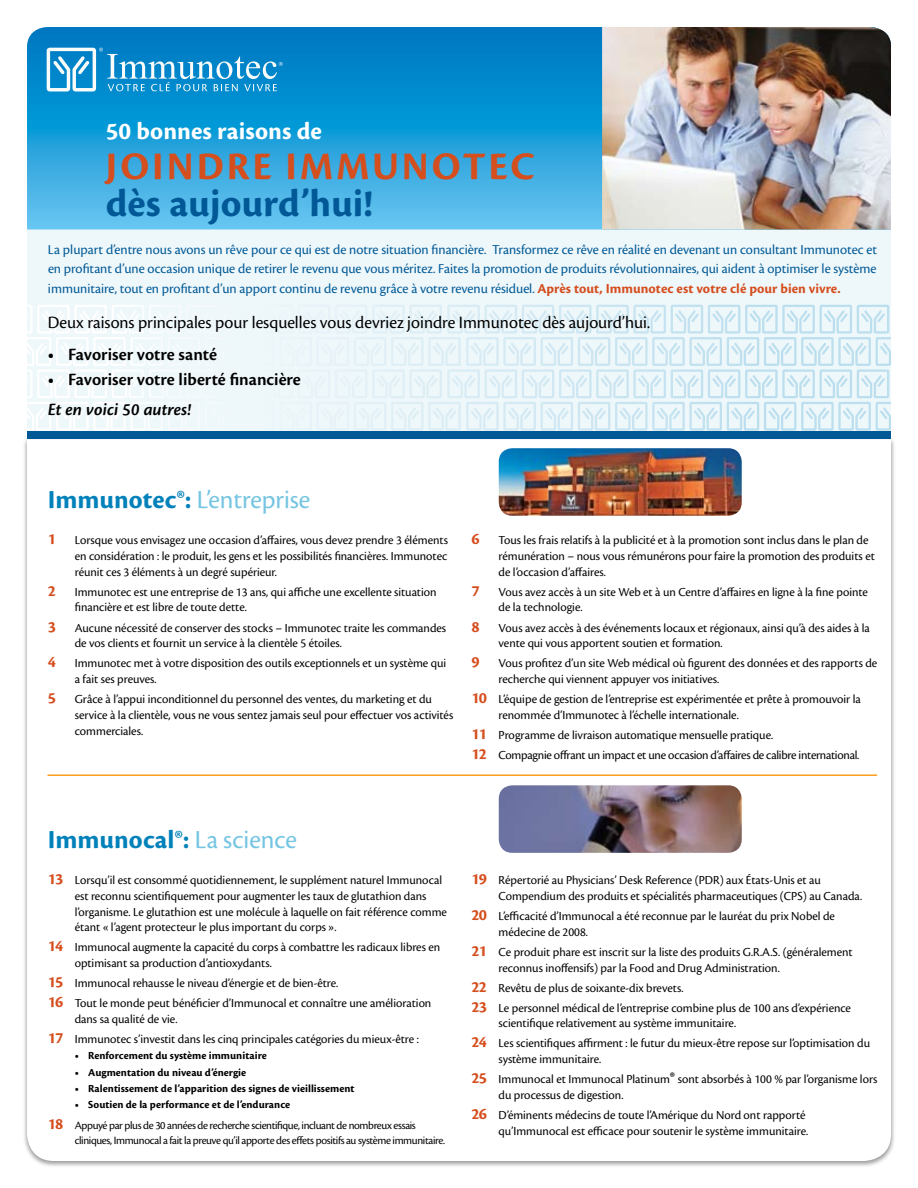
<style>
.page{position:relative;width:918px;height:1188px;background:#fff}
.page>*{position:absolute;margin:0;border:0;box-sizing:border-box;transform-origin:0 0}
.t1{font:700 40.5px "Cronos Pro";letter-spacing:.075em;color:#d54e1e}
.t2{font:700 40.5px "Cronos Pro";color:#005996}
.t3{font:27px "Cronos Pro Subh";letter-spacing:-.005em;color:#75c5e2}
.t4{font:700 27px "Cronos Pro";color:#0081ba}
.t5{font:700 25.5px "Cronos Pro";letter-spacing:.005em;color:#fff}
.t6{font:18px "Cronos Pro Subh";color:#000}
.t7{font:600 18px "Cronos Pro";color:#000}
.t8{font:italic 600 18px "Cronos Pro";color:#000}
.t9{font:14.25px/19.5px "Cronos Pro Subh";color:#005996;text-align:justify}
.t10{font:12.75px/15.8px "Cronos Pro Subh";color:#000}
.t11{font:11.7px/15.8px "Cronos Pro Subh";letter-spacing:-.03em;color:#000}
.t12{font:700 11.25px "Cronos Pro";letter-spacing:.005em;color:#000}
.s1{font-family:"Cronos Pro";font-weight:700;color:#d54e1e}
.s2{font-family:"Cronos Pro";font-weight:700;color:#0081ba}
.s3{font-family:"Cronos Pro";font-weight:700;font-size:16.5px;color:#d54e1e}
.s4{font-family:"Cronos Pro Subh";font-weight:400;color:#75c5e2}
.s5{font-family:"Cronos Pro";font-weight:700;font-size:16.5px}
</style>
<div class="page">
<div style="left:27px;top:156px;width:864px;height:279px;background:#eef7fa"></div>
<div style="left:27px;top:432px;width:864px;height:7px;background:#005996"></div>
<svg style="left:27px;top:27px;width:575px;height:203px;background:#249ed9"></svg>
<img style="left:602px;top:27px;width:290px;height:203px">
<svg style="left:27px;top:305px;width:864px;height:126px"></svg>
<img style="left:499px;top:448px;width:243px;height:68px">
<img style="left:499px;top:785px;width:243px;height:68px">
<svg style="left:47px;top:48px;width:236px;height:43px"></svg>
<hr style="left:48px;top:774px;width:829px;height:2px;background:#f99d1c">
<h3 class="t5" style="left:106px;top:117px;width:218px">50 bonnes raisons de</h3>
<h1 class="t1" style="left:106px;top:143px;width:430px">Joindre Immunotec</h1>
<h1 class="t2" style="left:106px;top:180px;width:269px">dès aujourd’hui!</h1>
<p class="t9" style="left:48px;top:240px;width:831px">La plupart d’entre nous avons un rêve pour ce qui est de notre situation financière. Transformez ce rêve en réalité en devenant un consultant Immunotec et en profitant d’une occasion unique de retirer le revenu que vous méritez. Faites la promotion de produits révolutionnaires, qui aident à optimiser le système immunitaire, tout en profitant d’un apport continu de revenu grâce à votre revenu résiduel. <span class="s1">Après tout, Immunotec est votre clé pour bien vivre.</span></p>
<h3 class="t6" style="left:48px;top:312px;width:604px">Deux raisons principales pour lesquelles vous devriez joindre Immunotec dès aujourd’hui.</h3>
<h3 class="t7" style="left:48px;top:344px;width:171px">• Favoriser votre santé</h3>
<h3 class="t7" style="left:48px;top:369px;width:255px">• Favoriser votre liberté financière</h3>
<h3 class="t8" style="left:48px;top:399px;width:145px">Et en voici 50 autres!</h3>
<h2 class="t3" style="left:48px;top:484px;width:264px"><span class="s2">Immunotec®:</span> L’entreprise</h2>
<p class="t10" style="left:75px;top:532px;width:375px;text-align:justify;text-indent:-27px"><span class="s3">1</span> Lorsque vous envisagez une occasion d’affaires, vous devez prendre 3 éléments en considération : le produit, les gens et les possibilités financières. Immunotec réunit ces 3 éléments à un degré supérieur.</p>
<p class="t10" style="left:75px;top:584px;width:363px;text-indent:-27px"><span class="s3">2</span> Immunotec est une entreprise de 13 ans, qui affiche une excellente situation financière et est libre de toute dette.</p>
<p class="t10" style="left:75px;top:620px;width:373px;text-indent:-27px"><span class="s3">3</span> Aucune nécessité de conserver des stocks – Immunotec traite les commandes de vos clients et fournit un service à la clientèle 5 étoiles.</p>
<p class="t10" style="left:75px;top:655px;width:373px;text-indent:-27px"><span class="s3">4</span> Immunotec met à votre disposition des outils exceptionnels et un système qui a fait ses preuves.</p>
<p class="t10" style="left:75px;top:691px;width:380px;text-indent:-27px"><span class="s3">5</span> Grâce à l’appui inconditionnel du personnel des ventes, du marketing et du service à la clientèle, vous ne vous sentez jamais seul pour effectuer vos activités commerciales.</p>
<p class="t10" style="left:499px;top:532px;width:378px;text-indent:-27px"><span class="s3">6</span> Tous les frais relatifs à la publicité et à la promotion sont inclus dans le plan de rémunération – nous vous rémunérons pour faire la promotion des produits et de l’occasion d’affaires.</p>
<p class="t10" style="left:499px;top:584px;width:371px;text-indent:-27px"><span class="s3">7</span> Vous avez accès à un site Web et à un Centre d’affaires en ligne à la fine pointe de la technologie.</p>
<p class="t10" style="left:499px;top:620px;width:373px;text-indent:-27px"><span class="s3">8</span> Vous avez accès à des événements locaux et régionaux, ainsi qu’à des aides à la vente qui vous apportent soutien et formation.</p>
<p class="t10" style="left:499px;top:655px;width:380px;text-indent:-27px"><span class="s3">9</span> Vous profitez d’un site Web médical où figurent des données et des rapports de recherche qui viennent appuyer vos initiatives.</p>
<p class="t10" style="left:499px;top:691px;width:364px;text-indent:-27px"><span class="s3">10</span> L’équipe de gestion de l’entreprise est expérimentée et prête à promouvoir la renommée d’Immunotec à l’échelle internationale.</p>
<p class="t10" style="left:472px;top:725px;width:389px;line-height:20.1px"><span class="s3">11</span> Programme de livraison automatique mensuelle pratique.<br><span class="s3">12</span> Compagnie offrant un impact et une occasion d’affaires de calibre international.</p>
<h2 class="t4" style="left:48px;top:824px;width:251px">Immunocal®: <span class="s4">La science</span></h2>
<p class="t10" style="left:75px;top:872px;width:374px;text-indent:-27px"><span class="s3">13</span> Lorsqu’il est consommé quotidiennement, le supplément naturel Immunocal est reconnu scientifiquement pour augmenter les taux de glutathion dans l’organisme. Le glutathion est une molécule à laquelle on fait référence comme étant « l’agent protecteur le plus important du corps ».</p>
<p class="t10" style="left:75px;top:940px;width:367px;text-indent:-27px"><span class="s3">14</span> Immunocal augmente la capacité du corps à combattre les radicaux libres en optimisant sa production d’antioxydants.</p>
<p class="t10" style="left:48px;top:973px;width:385px;line-height:20.1px"><span class="s3">15</span> Immunocal rehausse le niveau d’énergie et de bien-être.<br><span class="s3">16</span> Tout le monde peut bénéficier d’Immunocal et connaître une amélioration</p>
<p class="t10" style="left:48px;top:1009px;width:373px;line-height:20.1px;text-indent:27px">dans sa qualité de vie.<br><span class="s3">17</span> Immunotec s’investit dans les cinq principales catégories du mieux-être :</p>
<p class="t12" style="left:75px;top:1050px;width:194px">• Renforcement du système immunitaire</p>
<p class="t12" style="left:75px;top:1066px;width:173px">• Augmentation du niveau d’énergie</p>
<p class="t12" style="left:75px;top:1082px;width:281px">• Ralentissement de l’apparition des signes de vieillissement</p>
<p class="t12" style="left:75px;top:1099px;width:217px">• Soutien de la performance et de l’endurance</p>
<p class="t11" style="left:75px;top:1117px;width:372px;text-indent:-27px"><span class="s3">18</span> Appuyé par plus de 30 années de recherche scientifique, incluant de nombreux essais cliniques, Immunocal a fait la preuve qu’il apporte des effets positifs au système immunitaire.</p>
<p class="t10" style="left:499px;top:872px;width:365px;text-indent:-27px"><span class="s3">19</span> Répertorié au Physicians’ Desk Reference (PDR) aux États-Unis et au<br>Compendium des produits et spécialités pharmaceutiques (CPS) au Canada.</p>
<p class="t10" style="left:499px;top:908px;width:338px;text-indent:-27px"><span class="s3">20</span> L’efficacité d’Immunocal a été reconnue par le lauréat du prix Nobel de médecine de 2008.</p>
<p class="t10" style="left:499px;top:944px;width:356px;text-indent:-27px"><span class="s3">21</span> Ce produit phare est inscrit sur la liste des produits G.R.A.S. (généralement reconnus inoffensifs) par la Food and Drug Administration.</p>
<p class="t10" style="left:472px;top:978px;width:381px;line-height:20.1px"><span class="s3">22</span> Revêtu de plus de soixante-dix brevets.<br><span class="s3">23</span> Le personnel médical de l’entreprise combine plus de 100 ans d’expérience</p>
<p class="t10" style="left:472px;top:1013px;width:400px;line-height:20.1px;text-indent:27px">scientifique relativement au système immunitaire.<br><span class="s3">24</span> Les scientifiques affirment : le futur du mieux-être repose sur l’optimisation du</p>
<p class="t10" style="left:472px;top:1049px;width:407px;line-height:20.1px;text-indent:27px">système immunitaire.<br><span class="s3">25</span> Immunocal et Immunocal Platinum<span class="s5">®</span> sont absorbés à 100 % par l’organisme lors</p>
<p class="t10" style="left:472px;top:1085px;width:336px;line-height:20.1px;text-indent:27px">du processus de digestion.<br><span class="s3">26</span> D’éminents médecins de toute l’Amérique du Nord ont rapporté</p>
<p class="t10" style="left:499px;top:1123px;width:311px">qu’Immunocal est efficace pour soutenir le système immunitaire.</p>
</div>
